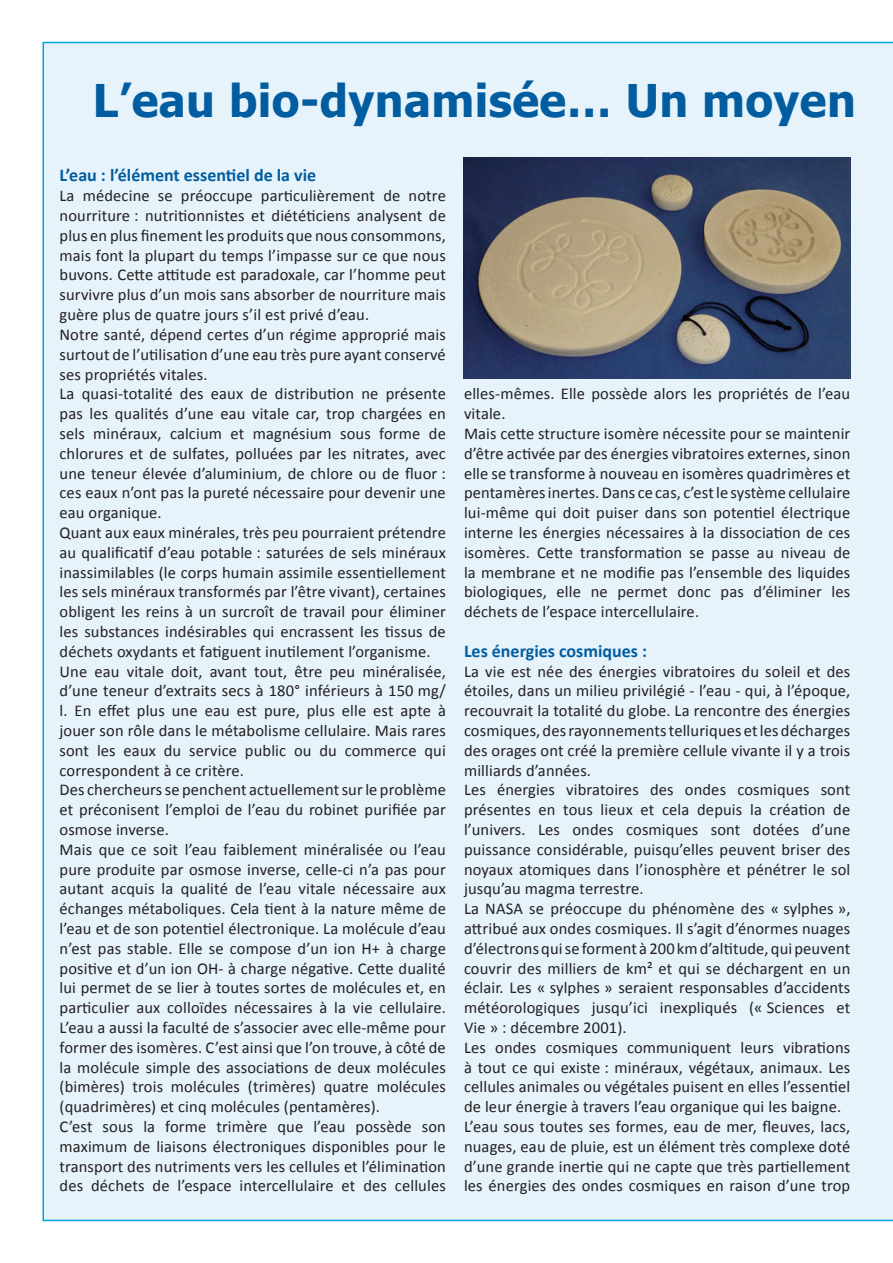
<style>
.page{position:relative;width:893px;height:1263px;background:#fff}
.page>*{position:absolute;margin:0;border:0;box-sizing:border-box;transform-origin:0 0}
.Titre{font:700 45px "Tahoma";letter-spacing:.01em;color:#015d9f}
.t1{font:700 18px "Calibri";color:#015d9f}
.Titre-2{font:16.5px/19.8px "Calibri";letter-spacing:.01em;color:#231f20;text-align:justify}
</style>
<div class="page">
<div style="left:43px;top:42px;width:850px;height:1179px;background:#e6f3fb"></div>
<img style="left:463px;top:157px;width:387px;height:221px">
<p class="Titre" style="left:93px;top:69px;width:765px">L’eau bio-dynamisée… Un moyen</p>
<p class="t1" style="left:60px;top:164px;width:258px">L’eau : l’élément essentiel de la vie</p>
<p class="Titre-2" style="left:60px;top:185px;width:388px">La médecine se préoccupe particulièrement de notre nourriture : nutritionnistes et diététiciens analysent de plus en plus finement les produits que nous consommons, mais font la plupart du temps l’impasse sur ce que nous buvons. Cette attitude est paradoxale, car l’homme peut survivre plus d’un mois sans absorber de nourriture mais guère plus de quatre jours s’il est privé d’eau.</p>
<p class="Titre-2" style="left:60px;top:324px;width:388px">Notre santé, dépend certes d’un régime approprié mais surtout de l’utilisation d’une eau très pure ayant conservé ses propriétés vitales.</p>
<p class="Titre-2" style="left:60px;top:383px;width:388px">La quasi-totalité des eaux de distribution ne présente pas les qualités d’une eau vitale car, trop chargées en sels minéraux, calcium et magnésium sous forme de chlorures et de sulfates, polluées par les nitrates, avec une teneur élevée d’aluminium, de chlore ou de fluor : ces eaux n’ont pas la pureté nécessaire pour devenir une eau organique.</p>
<p class="Titre-2" style="left:60px;top:522px;width:388px">Quant aux eaux minérales, très peu pourraient prétendre au qualificatif d’eau potable : saturées de sels minéraux inassimilables (le corps humain assimile essentiellement les sels minéraux transformés par l’être vivant), certaines obligent les reins à un surcroît de travail pour éliminer les substances indésirables qui encrassent les tissus de déchets oxydants et fatiguent inutilement l’organisme.</p>
<p class="Titre-2" style="left:60px;top:660px;width:388px">Une eau vitale doit, avant tout, être peu minéralisée, d’une teneur d’extraits secs à 180° inférieurs à 150 mg/ l. En effet plus une eau est pure, plus elle est apte à jouer son rôle dans le métabolisme cellulaire. Mais rares sont les eaux du service public ou du commerce qui correspondent à ce critère.</p>
<p class="Titre-2" style="left:60px;top:779px;width:388px">Des chercheurs se penchent actuellement sur le problème et préconisent l’emploi de l’eau du robinet purifiée par osmose inverse.</p>
<p class="Titre-2" style="left:60px;top:838px;width:388px">Mais que ce soit l’eau faiblement minéralisée ou l’eau pure produite par osmose inverse, celle-ci n’a pas pour autant acquis la qualité de l’eau vitale nécessaire aux échanges métaboliques. Cela tient à la nature même de l’eau et de son potentiel électronique. La molécule d’eau n’est pas stable. Elle se compose d’un ion H+ à charge positive et d’un ion OH- à charge négative. Cette dualité lui permet de se lier à toutes sortes de molécules et, en particulier aux colloïdes nécessaires à la vie cellulaire.<br>L’eau a aussi la faculté de s’associer avec elle-même pour former des isomères. C’est ainsi que l’on trouve, à côté de la molécule simple des associations de deux molécules (bimères) trois molécules (trimères) quatre molécules (quadrimères) et cinq molécules (pentamères).</p>
<p class="Titre-2" style="left:60px;top:1116px;width:388px">C’est sous la forme trimère que l’eau possède son maximum de liaisons électroniques disponibles pour le transport des nutriments vers les cellules et l’élimination des déchets de l’espace intercellulaire et des cellules</p>
<p class="Titre-2" style="left:464px;top:383px;width:388px">elles-mêmes. Elle possède alors les propriétés de l’eau vitale.</p>
<p class="Titre-2" style="left:464px;top:423px;width:388px">Mais cette structure isomère nécessite pour se maintenir d’être activée par des énergies vibratoires externes, sinon elle se transforme à nouveau en isomères quadrimères et pentamères inertes. Dans ce cas, c’est le système cellulaire lui-même qui doit puiser dans son potentiel électrique interne les énergies nécessaires à la dissociation de ces isomères. Cette transformation se passe au niveau de la membrane et ne modifie pas l’ensemble des liquides biologiques, elle ne permet donc pas d’éliminer les déchets de l’espace intercellulaire.</p>
<p class="t1" style="left:464px;top:640px;width:185px">Les énergies cosmiques :</p>
<p class="Titre-2" style="left:464px;top:660px;width:388px">La vie est née des énergies vibratoires du soleil et des étoiles, dans un milieu privilégié - l’eau - qui, à l’époque, recouvrait la totalité du globe. La rencontre des énergies cosmiques, des rayonnements telluriques et les décharges des orages ont créé la première cellule vivante il y a trois milliards d’années.</p>
<p class="Titre-2" style="left:464px;top:779px;width:388px">Les énergies vibratoires des ondes cosmiques sont présentes en tous lieux et cela depuis la création de l’univers. Les ondes cosmiques sont dotées d’une puissance considérable, puisqu’elles peuvent briser des noyaux atomiques dans l’ionosphère et pénétrer le sol jusqu’au magma terrestre.</p>
<p class="Titre-2" style="left:464px;top:898px;width:388px">La NASA se préoccupe du phénomène des « sylphes », attribué aux ondes cosmiques. Il s’agit d’énormes nuages d’électrons qui se forment à 200 km d’altitude, qui peuvent couvrir des milliers de km² et qui se déchargent en un éclair. Les « sylphes » seraient responsables d’accidents météorologiques jusqu’ici inexpliqués (« Sciences et Vie » : décembre 2001).</p>
<p class="Titre-2" style="left:464px;top:1037px;width:388px">Les ondes cosmiques communiquent leurs vibrations à tout ce qui existe : minéraux, végétaux, animaux. Les cellules animales ou végétales puisent en elles l’essentiel de leur énergie à travers l’eau organique qui les baigne.</p>
<p class="Titre-2" style="left:464px;top:1116px;width:388px">L’eau sous toutes ses formes, eau de mer, fleuves, lacs, nuages, eau de pluie, est un élément très complexe doté d’une grande inertie qui ne capte que très partiellement les énergies des ondes cosmiques en raison d’une trop</p>
</div>
